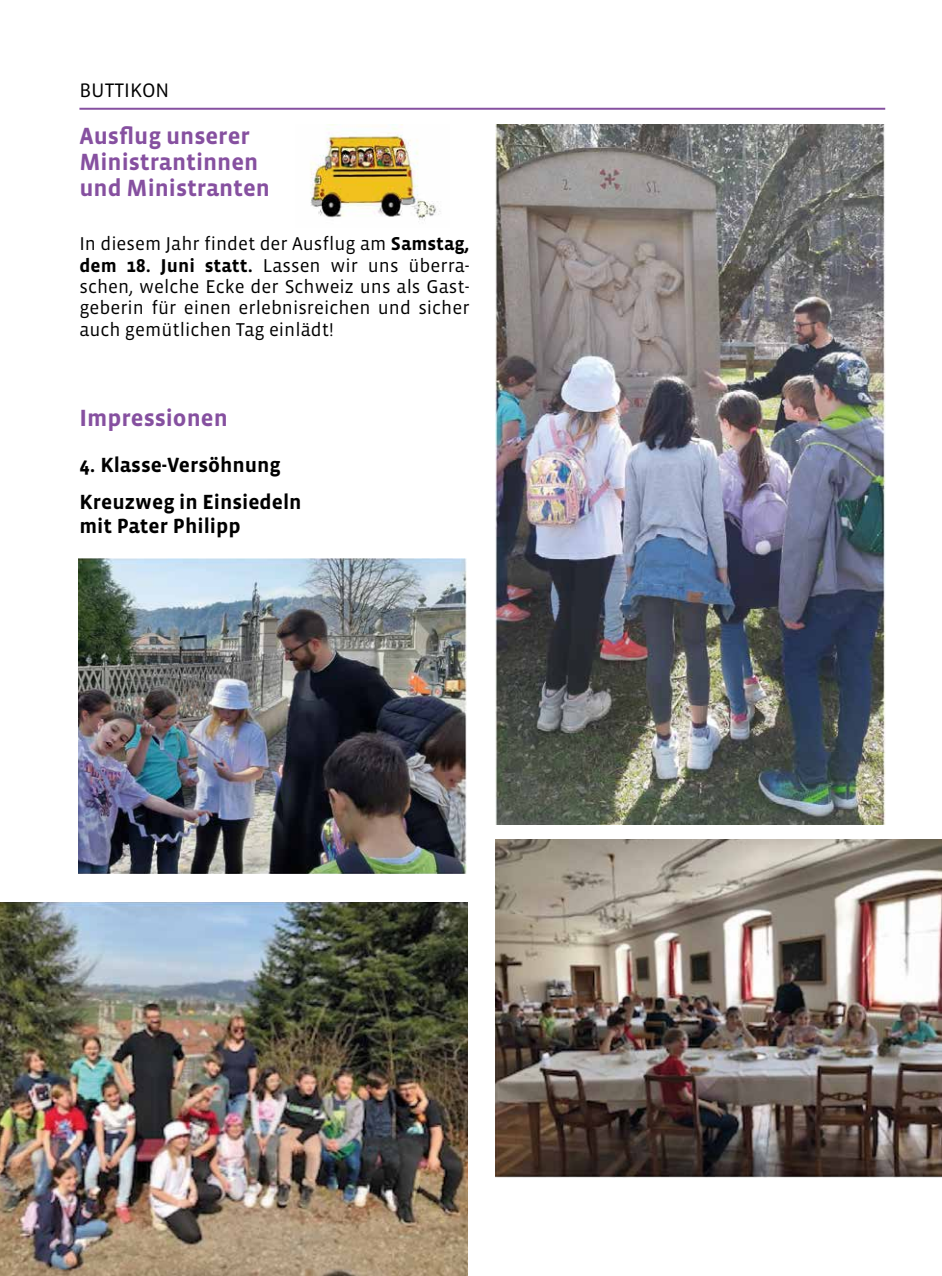
<style>
.page{position:relative;width:942px;height:1276px;background:#fff}
.page>*{position:absolute;margin:0;border:0;box-sizing:border-box;transform-origin:0 0}
.t1{font:700 24px/26.4px "Vista Sans";color:#8650a0}
.t2{font:700 21px/36.8px "Vista Sans";color:#000}
.t3{font:20px "Vista Sans";color:#000}
.t4{font:19px/21.4px "Vista Sans";color:#000;text-align:justify}
.s1{font-weight:700}
</style>
<div class="page">
<hr style="left:79px;top:108px;width:805px;height:2px;background:#8650a0">
<img style="left:310px;top:125px;width:131px;height:96px">
<img style="left:78px;top:558px;width:388px;height:315px">
<img style="left:0;top:903px;width:467px;height:373px">
<img style="left:495px;top:125px;width:389px;height:699px">
<img style="left:495px;top:840px;width:446px;height:337px">
<p class="t3" style="left:79px;top:80px;width:91px">BUTTIKON</p>
<p class="t1" style="left:79px;top:123px;width:192px">Ausflug unserer<br>Ministrantinnen und Ministranten</p>
<p class="t4" style="left:79px;top:234px;width:391px">In diesem Jahr findet der Ausflug am <span class="s1">Samstag, dem 18. Juni statt.</span> Lassen wir uns überra&shy;schen, welche Ecke der Schweiz uns als Gast&shy;geberin für einen erlebnisreichen und sicher auch gemütlichen Tag einlädt!</p>
<p class="t1" style="left:79px;top:405px;width:150px">Impressionen</p>
<p class="t2" style="left:79px;top:447px;width:223px">4. Klasse-Versöhnung<br>Kreuzweg in Einsiedeln</p>
<p class="t2" style="left:79px;top:508px;width:163px">mit Pater Philipp</p>
</div>
